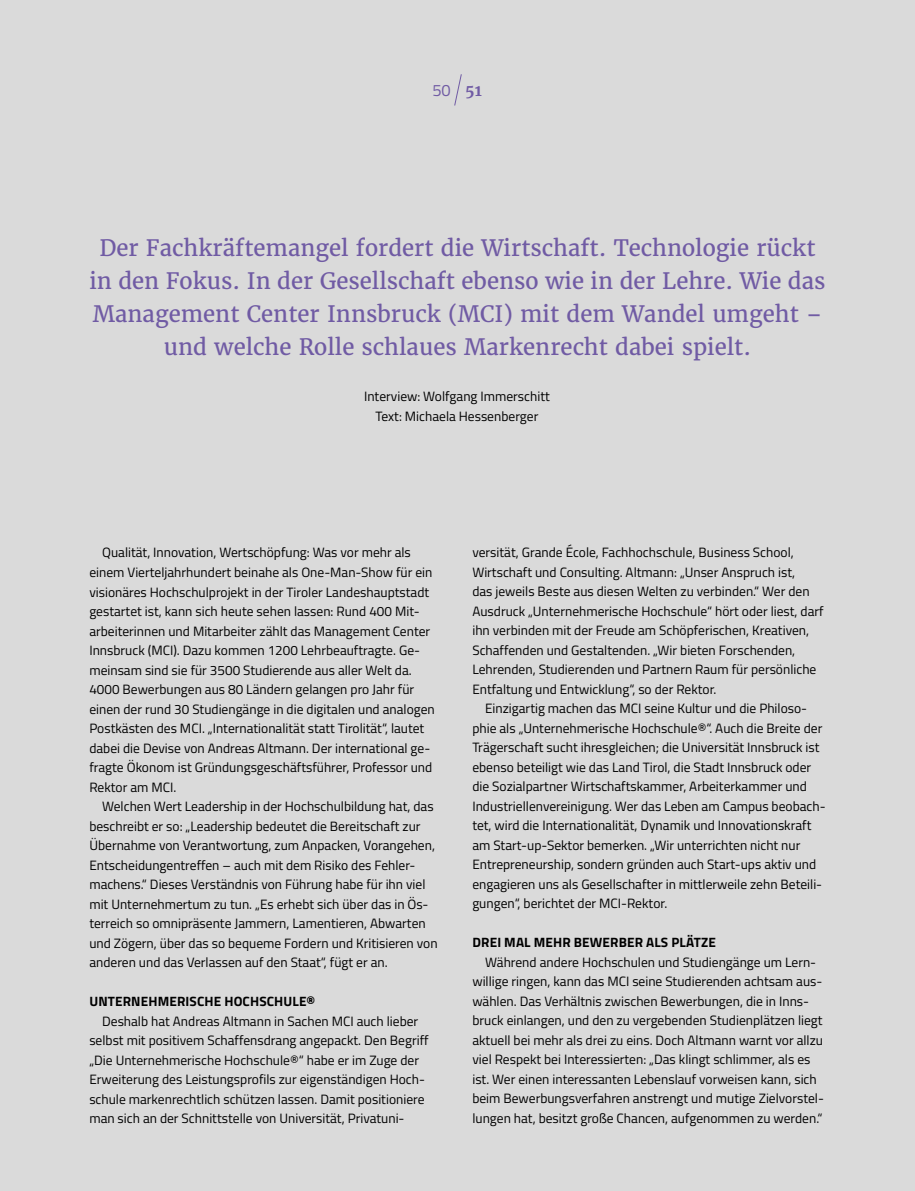
<style>
.page{position:relative;width:915px;height:1191px;background:#fff}
.page>*{position:absolute;margin:0;border:0;box-sizing:border-box;transform-origin:0 0}
.t1{font:22.5px/33px "Merriweather";color:#705ba4;text-align:center}
.t2{font:16.5px "Titillium Web";color:#705ba4}
.t3{font:13.5px/19.5px "Titillium Web";color:#000}
.t4{font:700 13.5px "Titillium Web";letter-spacing:.01em;color:#000}
.s1{font-family:"Merriweather";font-weight:700;font-size:15.45px}
</style>
<div class="page">
<div style="left:0;top:0;width:914px;height:1191px;background:#dadada"></div>
<svg style="left:454px;top:74px;width:8px;height:32px"></svg>
<p class="t2" style="left:432px;top:80px;width:51px">50 <span class="s1">51</span></p>
<p class="t1" style="left:89px;top:231px;width:737px">Der Fachkräftemangel fordert die Wirtschaft. Technologie rückt in den Fokus. In der Gesellschaft ebenso wie in der Lehre. Wie das Management Center Innsbruck (MCI) mit dem Wandel umgeht – und welche Rolle schlaues Markenrecht dabei spielt.</p>
<p class="t3" style="left:364px;top:387px;width:187px;text-align:center">Interview: Wolfgang Immerschitt<br>Text: Michaela Hessenberger</p>
<p class="t3" style="left:89px;top:543px;width:347px;text-indent:13px">Qualität, Innovation, Wertschöpfung: Was vor mehr als einem Vierteljahrhundert beinahe als One-Man-Show für ein visionäres Hochschulprojekt in der Tiroler Landeshauptstadt gestartet ist, kann sich heute sehen lassen: Rund 400 Mit&shy;arbeiterinnen und Mitarbeiter zählt das Management Center Innsbruck (MCI). Dazu kommen 1200 Lehrbeauftragte. Ge&shy;meinsam sind sie für 3500 Studierende aus aller Welt da.<br>4000 Bewerbungen aus 80 Ländern gelangen pro Jahr für einen der rund 30 Studiengänge in die digitalen und analogen Postkästen des MCI. „Internationalität statt Tirolität“, lautet dabei die Devise von Andreas Altmann. Der international ge&shy;fragte Ökonom ist Gründungsgeschäftsführer, Professor und Rektor am MCI.</p>
<p class="t3" style="left:89px;top:796px;width:349px;text-indent:13px">Welchen Wert Leadership in der Hochschulbildung hat, das beschreibt er so: „Leadership bedeutet die Bereitschaft zur Übernahme von Verantwortung, zum Anpacken, Vorangehen, Entscheidungentreffen – auch mit dem Risiko des Fehler&shy;machens.“ Dieses Verständnis von Führung habe für ihn viel mit Unternehmertum zu tun. „Es erhebt sich über das in Ös&shy;terreich so omnipräsente Jammern, Lamentieren, Abwarten und Zögern, über das so bequeme Fordern und Kritisieren von anderen und das Verlassen auf den Staat“, fügt er an.</p>
<p class="t4" style="left:89px;top:994px;width:227px">UNTERNEHMERISCHE HOCHSCHULE®</p>
<p class="t3" style="left:89px;top:1011px;width:340px;text-indent:13px">Deshalb hat Andreas Altmann in Sachen MCI auch lieber selbst mit positivem Schaffensdrang angepackt. Den Begriff „Die Unternehmerische Hochschule®“ habe er im Zuge der Erweiterung des Leistungsprofils zur eigenständigen Hoch&shy;schule markenrechtlich schützen lassen. Damit positioniere man sich an der Schnittstelle von Universität, Privatuni-</p>
<p class="t3" style="left:472px;top:543px;width:352px">versität, Grande École, Fachhochschule, Business School, Wirtschaft und Consulting. Altmann: „Unser Anspruch ist,<br>das jeweils Beste aus diesen Welten zu verbinden.“ Wer den Ausdruck „Unternehmerische Hochschule“ hört oder liest, darf ihn verbinden mit der Freude am Schöpferischen, Kreativen, Schaffenden und Gestaltenden. „Wir bieten Forschenden, Lehrenden, Studierenden und Partnern Raum für persönliche Entfaltung und Entwicklung“, so der Rektor.</p>
<p class="t3" style="left:472px;top:699px;width:354px;text-indent:13px">Einzigartig machen das MCI seine Kultur und die Philoso&shy;phie als „Unternehmerische Hochschule®“. Auch die Breite der Trägerschaft sucht ihresgleichen; die Universität Innsbruck ist ebenso beteiligt wie das Land Tirol, die Stadt Innsbruck oder die Sozialpartner Wirtschaftskammer, Arbeiterkammer und Industriellenvereinigung. Wer das Leben am Campus beobach&shy;tet, wird die Internationalität, Dynamik und Innovationskraft am Start-up-Sektor bemerken. „Wir unterrichten nicht nur Entrepreneurship, sondern gründen auch Start-ups aktiv und engagieren uns als Gesellschafter in mittlerweile zehn Beteili&shy;gungen“, berichtet der MCI-Rektor.</p>
<p class="t4" style="left:472px;top:935px;width:245px">DREI MAL MEHR BEWERBER ALS PLÄTZE</p>
<p class="t3" style="left:472px;top:952px;width:353px;text-indent:13px">Während andere Hochschulen und Studiengänge um Lern&shy;willige ringen, kann das MCI seine Studierenden achtsam aus&shy;wählen. Das Verhältnis zwischen Bewerbungen, die in Inns&shy;bruck einlangen, und den zu vergebenden Studienplätzen liegt aktuell bei mehr als drei zu eins. Doch Altmann warnt vor allzu viel Respekt bei Interessierten: „Das klingt schlimmer, als es ist. Wer einen interessanten Lebenslauf vorweisen kann, sich beim Bewerbungsverfahren anstrengt und mutige Zielvorstel&shy;lungen hat, besitzt große Chancen, aufgenommen zu werden.“</p>
</div>
